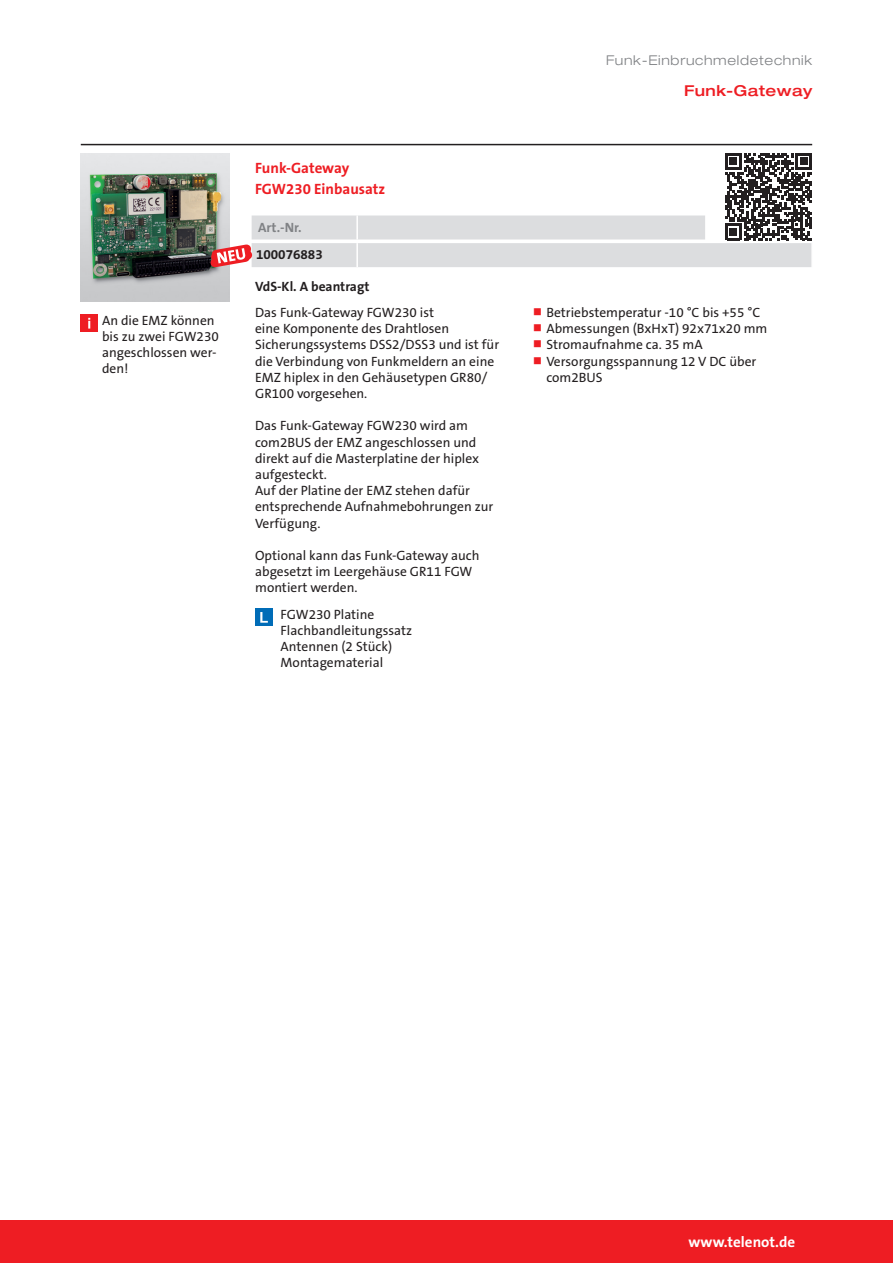
<style>
.page{position:relative;width:893px;height:1263px;background:#fff}
.page>*{position:absolute;margin:0;border:0;box-sizing:border-box;transform-origin:0 0}
.t1{font:700 15px/21.3px "The Sans B Plus W7";color:#ee1d23}
.t2{font:700 15px "The Sans B Plus W7";color:#fff}
.t3{font:500 expanded 15px "Helvetica Neue LT Pro";letter-spacing:.03em;color:#ee1d23}
.t4{font:13.5px/16.2px "The Sans B Plus W5 Plain";color:#231f20}
.t5{font:700 13.5px "The Sans B Plus W7";color:#231f20}
.t6{font:300 expanded 13.5px "Helvetica Neue LT Pro";letter-spacing:.05em;color:#808285}
.t7{font:700 13.5px "The Sans B Plus W7";color:#808285}
</style>
<div class="page">
<div style="left:0;top:1220px;width:893px;height:43px;background:#ee1d23"></div>
<hr style="left:81px;top:144px;width:731px;height:1px;background:#231f20">
<img style="left:81px;top:153px;width:149px;height:149px">
<img style="left:255px;top:609px;width:17px;height:17px">
<svg style="left:260px;top:612px;width:8px;height:11px"></svg>
<img style="left:81px;top:315px;width:17px;height:17px">
<svg style="left:88px;top:318px;width:2px;height:11px"></svg>
<svg style="left:725px;top:153px;width:87px;height:87px"></svg>
<div style="left:251px;top:215px;width:106px;height:25px;background:#dcdddf"></div>
<div style="left:357px;top:215px;width:349px;height:25px;background:#dcdddf"></div>
<hr style="left:250px;top:214px;width:2px;height:27px;background:#fff">
<hr style="left:705px;top:214px;width:2px;height:27px;background:#fff">
<hr style="left:250px;top:239px;width:457px;height:2px;background:#fff">
<hr style="left:356px;top:215px;width:2px;height:24px;background:#fff">
<div style="left:251px;top:242px;width:106px;height:26px;background:#dcdddf"></div>
<div style="left:357px;top:242px;width:455px;height:26px;background:#dcdddf"></div>
<hr style="left:811px;top:242px;width:2px;height:27px;background:#fff">
<hr style="left:250px;top:242px;width:563px;height:1px;background:#fff">
<hr style="left:250px;top:267px;width:563px;height:2px;background:#fff">
<hr style="left:356px;top:243px;width:2px;height:24px;background:#fff">
<svg style="left:205px;top:239px;width:53px;height:34px"></svg>
<p class="t1" style="left:255px;top:157px;width:132px">Funk-Gateway<br>FGW230 Einbausatz</p>
<p class="t7" style="left:258px;top:219px;width:45px">Art.-Nr.</p>
<p class="t5" style="left:256px;top:246px;width:68px">100076883</p>
<p class="t5" style="left:255px;top:277px;width:116px">VdS-Kl. A beantragt</p>
<p class="t4" style="left:102px;top:312px;width:118px">An die EMZ können bis zu zwei FGW230 angeschlossen wer&shy;den!</p>
<p class="t4" style="left:255px;top:304px;width:246px">Das Funk-Gateway FGW230 ist<br>eine Komponente des Drahtlosen<br>Sicherungssystems DSS2/DSS3 und ist für die Verbindung von Funkmeldern an eine<br>EMZ hiplex in den Gehäusetypen GR80/<br>GR100 vorgesehen.</p>
<p class="t4" style="left:255px;top:418px;width:240px">Das Funk-Gateway FGW230 wird am com2BUS der EMZ angeschlossen und direkt auf die Masterplatine der hiplex aufgesteckt.<br>Auf der Platine der EMZ stehen dafür entsprechende Aufnahmebohrungen zur<br>Verfügung.</p>
<p class="t4" style="left:255px;top:547px;width:226px">Optional kann das Funk-Gateway auch abgesetzt im Leergehäuse GR11 FGW montiert werden.</p>
<p class="t4" style="left:281px;top:606px;width:133px">FGW230 Platine<br>Flachbandleitungssatz<br>Antennen (2 Stück)<br>Montagematerial</p>
<p class="t6" style="left:606px;top:52px;width:208px">Funk-Einbruchmeldetechnik</p>
<p class="t3" style="left:684px;top:81px;width:130px">Funk-Gateway</p>
<p class="t4" style="left:534px;top:304px;width:228px"><sup>■</sup> Betriebstemperatur -10 °C bis +55 °C</p>
<p class="t4" style="left:534px;top:321px;width:235px"><sup>■</sup> Abmessungen (BxHxT) 92x71x20 mm</p>
<p class="t4" style="left:534px;top:337px;width:171px"><sup>■</sup> Stromaufnahme ca. 35 mA</p>
<p class="t4" style="left:546px;top:353px;width:211px;text-indent:-13px"><sup>■</sup> Versorgungsspannung 12 V DC über com2BUS</p>
<p class="t2" style="left:688px;top:1232px;width:108px">www.telenot.de</p>
</div>
